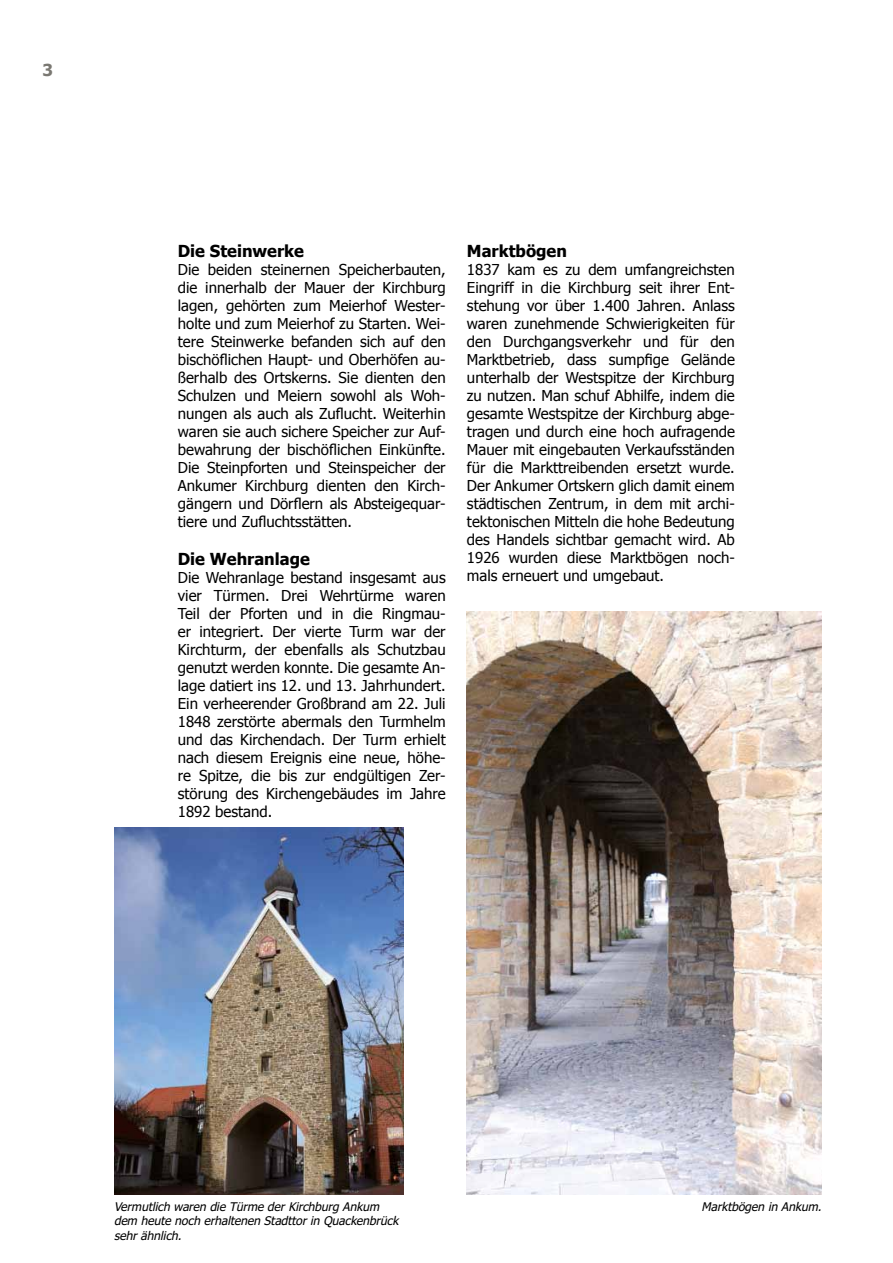
<style>
.page{position:relative;width:893px;height:1263px;background:#fff}
.page>*{position:absolute;margin:0;border:0;box-sizing:border-box;transform-origin:0 0}
.t1{font:700 16.5px "Tahoma";color:#000}
.t2{font:700 16.5px "Tahoma";color:#7a7872}
.t3{font:15px/18px "Tahoma";color:#000;text-align:justify}
.t4{font:italic 12px/14.4px "Tahoma Faux";color:#000}
</style>
<div class="page">
<img style="left:467px;top:612px;width:354px;height:583px">
<img style="left:114px;top:827px;width:289px;height:368px">
<p class="t2" style="left:43px;top:59px;width:12px">3</p>
<p class="t1" style="left:178px;top:240px;width:128px">Die Steinwerke</p>
<p class="t3" style="left:178px;top:260px;width:269px">Die beiden steinernen Speicherbauten, die innerhalb der Mauer der Kirchburg lagen, gehörten zum Meierhof Wester&shy;holte und zum Meierhof zu Starten. Wei&shy;tere Steinwerke befanden sich auf den bischöflichen Haupt- und Oberhöfen au&shy;ßerhalb des Ortskerns. Sie dienten den Schulzen und Meiern sowohl als Woh&shy;nungen als auch als Zuflucht. Weiterhin waren sie auch sichere Speicher zur Auf&shy;bewahrung der bischöflichen Einkünfte.<br>Die Steinpforten und Steinspeicher der Ankumer Kirchburg dienten den Kirch&shy;gängern und Dörflern als Absteigequar&shy;tiere und Zufluchtsstätten.</p>
<p class="t1" style="left:178px;top:547px;width:134px">Die Wehranlage</p>
<p class="t3" style="left:178px;top:568px;width:269px">Die Wehranlage bestand insgesamt aus vier Türmen. Drei Wehrtürme waren Teil der Pforten und in die Ringmau&shy;er integriert. Der vierte Turm war der Kirchturm, der ebenfalls als Schutzbau genutzt werden konnte. Die gesamte An&shy;lage datiert ins 12. und 13. Jahrhundert.<br>Ein verheerender Großbrand am 22. Juli 1848 zerstörte abermals den Turmhelm und das Kirchendach. Der Turm erhielt nach diesem Ereignis eine neue, höhe&shy;re Spitze, die bis zur endgültigen Zer&shy;störung des Kirchengebäudes im Jahre 1892 bestand.</p>
<p class="t1" style="left:467px;top:240px;width:101px">Marktbögen</p>
<p class="t3" style="left:467px;top:260px;width:269px">1837 kam es zu dem umfangreichsten Eingriff in die Kirchburg seit ihrer Ent&shy;stehung vor über 1.400 Jahren. Anlass waren zunehmende Schwierigkeiten für den Durchgangsverkehr und für den Marktbetrieb, dass sumpfige Gelände unterhalb der Westspitze der Kirchburg zu nutzen. Man schuf Abhilfe, indem die gesamte Westspitze der Kirchburg abge&shy;tragen und durch eine hoch aufragende Mauer mit eingebauten Verkaufsständen für die Markttreibenden ersetzt wurde.<br>Der Ankumer Ortskern glich damit einem städtischen Zentrum, in dem mit archi&shy;tektonischen Mitteln die hohe Bedeutung des Handels sichtbar gemacht wird. Ab 1926 wurden diese Marktbögen noch&shy;mals erneuert und umgebaut.</p>
<p class="t4" style="left:114px;top:1199px;width:286px">Vermutlich waren die Türme der Kirchburg Ankum dem heute noch erhaltenen Stadttor in Quackenbrück sehr ähnlich.</p>
<p class="t4" style="left:702px;top:1199px;width:121px">Marktbögen in Ankum.</p>
</div>
